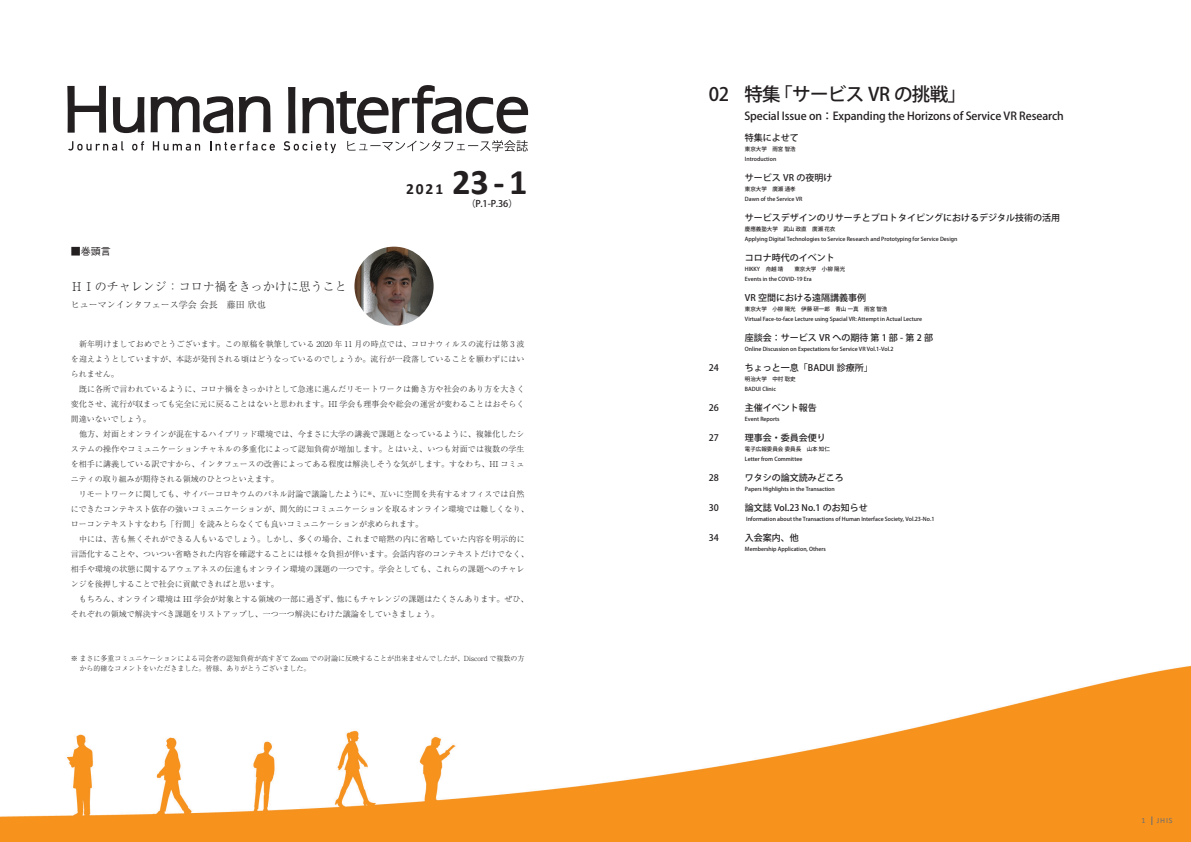
<style>
.page{position:relative;width:1191px;height:842px;background:#fff}
.page>*{position:absolute;margin:0;border:0;box-sizing:border-box;transform-origin:0 0}
.t1{font:700 36.2px "Calibri";color:#231f20}
.t2{font:500 18.5px "Koz Go Pro";letter-spacing:-.035em;color:#231f20}
.t3{font:700 15.5px "Calibri";color:#231f20}
.t4{font:300 12px "Ryumin Pro";color:#231f20}
.t5{font:500 11px "Koz Go Pro";letter-spacing:-.005em;color:#231f20}
.t6{font:500 10px "Gothic BBB Pro";color:#231f20}
.t7{font:500 9.2px "Koz Go Pro";color:#231f20}
.t8{font:500 9px "Koz Go Pro";color:#231f20}
.t9{font:300 9px "Ryumin Pro";color:#231f20}
.t10{font:300 8px/15px "Ryumin Pro";letter-spacing:.005em;color:#231f20}
.t11{font:8px "Calibri";color:#6c6d70}
.t12{font:300 7px/10px "Ryumin Pro";color:#231f20}
.t13{font:500 5.5px/10px "Koz Go Pro";color:#231f20}
</style>
<div class="page">
<svg style="left:288px;top:87px;width:7px;height:46px"></svg>
<svg style="left:302px;top:85px;width:227px;height:49px"></svg>
<svg style="left:67px;top:86px;width:39px;height:47px"></svg>
<svg style="left:113px;top:97px;width:32px;height:36px"></svg>
<svg style="left:151px;top:96px;width:119px;height:37px"></svg>
<svg style="left:347px;top:140px;width:181px;height:12px"></svg>
<svg style="left:68px;top:141px;width:55px;height:10px"></svg>
<svg style="left:132px;top:141px;width:12px;height:10px"></svg>
<svg style="left:153px;top:141px;width:47px;height:10px"></svg>
<svg style="left:210px;top:141px;width:65px;height:10px"></svg>
<svg style="left:283px;top:141px;width:53px;height:12px"></svg>
<img style="left:0;top:665px;width:1191px;height:177px">
<img style="left:354px;top:247px;width:79px;height:79px;border-radius:40px">
<p class="t6" style="left:71px;top:244px;width:41px">■巻頭言</p>
<h3 class="t4" style="left:71px;top:277px;width:277px">ＨＩのチャレンジ：コロナ禍をきっかけに思うこと</h3>
<p class="t9" style="left:71px;top:298px;width:196px">ヒューマンインタフェース学会 会長　藤田 欣也</p>
<h3 class="t3" style="left:406px;top:179px;width:39px">2021</h3>
<h1 class="t1" style="left:452px;top:159px;width:77px">23-1</h1>
<p class="t7" style="left:466px;top:197px;width:53px">（P.1-P.36）</p>
<p class="t10" style="left:71px;top:336px;width:459px">　新年明けましておめでとうございます。この原稿を執筆している 2020 年 11 月の時点では、コロナウィルスの流行は第 3 波を迎えようとしていますが、本誌が発刊される頃はどうなっているのでしょうか。流行が一段落していることを願わずにはいられません。<br>　既に各所で言われているように、コロナ禍をきっかけとして急速に進んだリモートワークは働き方や社会のあり方を大きく変化させ、流行が収まっても完全に元に戻ることはないと思われます。HI 学会も理事会や総会の運営が変わることはおそらく間違いないでしょう。<br>　他方、対面とオンラインが混在するハイブリッド環境では、今まさに大学の講義で課題となっているように、複雑化したシステムの操作やコミュニケーションチャネルの多重化によって認知負荷が増加します。とはいえ、いつも対面では複数の学生を相手に講義している訳ですから、インタフェースの改善によってある程度は解決しそうな気がします。すなわち、HI コミュニティの取り組みが期待される領域のひとつといえます。<br>　リモートワークに関しても、サイバーコロキウムのパネル討論で議論したように<sup>※</sup>、互いに空間を共有するオフィスでは自然にできたコンテキスト依存の強いコミュニケーションが、間欠的にコミュニケーションを取るオンライン環境では難しくなり、ローコンテキストすなわち「行間」を読みとらなくても良いコミュニケーションが求められます。<br>　中には、苦も無くそれができる人もいるでしょう。しかし、多くの場合、これまで暗黙の内に省略していた内容を明示的に言語化することや、ついつい省略された内容を確認することには様々な負担が伴います。会話内容のコンテキストだけでなく、相手や環境の状態に関するアウェアネスの伝達もオンライン環境の課題の一つです。学会としても、これらの課題へのチャレンジを後押しすることで社会に貢献できればと思います。<br>　もちろん、オンライン環境は HI 学会が対象とする領域の一部に過ぎず、他にもチャレンジの課題はたくさんあります。ぜひ、それぞれの領域で解決すべき課題をリストアップし、一つ一つ解決にむけた議論をしていきましょう。</p>
<p class="t12" style="left:79px;top:653px;width:447px;text-indent:-9px">※ まさに多重コミュニケーションによる司会者の認知負荷が高すぎて Zoom での討論に反映することが出来ませんでしたが、Discord で複数の方から的確なコメントをいただきました。皆様、ありがとうございました。</p>
<h2 class="t2" style="left:709px;top:83px;width:259px">02 特集「サービス VR の挑戦」</h2>
<h3 class="t5" style="left:744px;top:109px;width:321px">Special Issue on：Expanding the Horizons of Service VR Research</h3>
<p class="t8" style="left:745px;top:132px;width:55px">特集によせて</p>
<p class="t13" style="left:745px;top:144px;width:52px">東京大学　雨宮智浩<br>Introduction</p>
<p class="t8" style="left:745px;top:172px;width:89px">サービス VR の夜明け</p>
<p class="t13" style="left:745px;top:184px;width:59px">東京大学　廣瀬通孝<br>Dawn of the Service VR</p>
<p class="t8" style="left:745px;top:212px;width:316px">サービスデザインのリサーチとプロトタイピングにおけるデジタル技術の活用</p>
<p class="t13" style="left:745px;top:224px;width:214px">慶應義塾大学　武山政直　廣瀬花衣<br>Applying Digital Technologies to Service Research and Prototyping for Service Design</p>
<p class="t8" style="left:745px;top:252px;width:91px">コロナ時代のイベント</p>
<p class="t13" style="left:745px;top:264px;width:102px">HIKKY　舟越靖　　東京大学　小柳陽光<br>Events in the COVID-19 Era</p>
<p class="t8" style="left:745px;top:292px;width:123px">VR 空間における遠隔講義事例</p>
<p class="t13" style="left:745px;top:304px;width:179px">東京大学　小柳陽光　伊藤研一郎　青山一真　雨宮智浩<br>Virtual Face-to-face Lecture using Spacial VR: Attempt in Actual Lecture</p>
<p class="t8" style="left:745px;top:332px;width:190px">座談会：サービス VR への期待第 1 部 - 第 2 部</p>
<p class="t13" style="left:745px;top:344px;width:150px">Online Discussion on Expectations for Service VR Vol.1-Vol.2</p>
<p class="t8" style="left:709px;top:362px;width:12px">24</p>
<p class="t8" style="left:745px;top:362px;width:129px">ちょっと一息「BADUI 診療所」</p>
<p class="t13" style="left:745px;top:374px;width:52px">明治大学　中村聡史<br>BADUI Clinic</p>
<p class="t8" style="left:709px;top:402px;width:12px">26</p>
<p class="t8" style="left:745px;top:402px;width:73px">主催イベント報告</p>
<p class="t13" style="left:745px;top:414px;width:36px">Event Reports</p>
<p class="t8" style="left:709px;top:432px;width:12px">27</p>
<p class="t8" style="left:745px;top:432px;width:82px">理事会・委員会便り</p>
<p class="t13" style="left:745px;top:444px;width:86px">電子広報委員会委員長　山本知仁<br>Letter from Committee</p>
<p class="t8" style="left:709px;top:472px;width:12px">28</p>
<p class="t8" style="left:745px;top:472px;width:100px">ワタシの論文読みどころ</p>
<p class="t13" style="left:745px;top:484px;width:91px">Papers Highlights in the Transaction</p>
<p class="t8" style="left:709px;top:502px;width:12px">30</p>
<p class="t8" style="left:745px;top:502px;width:124px">論文誌 Vol.23 No.1 のお知らせ</p>
<p class="t13" style="left:746px;top:514px;width:190px">Information about the Transactions of Human Interface Society, Vol.23-No.1</p>
<p class="t8" style="left:709px;top:532px;width:12px">34</p>
<p class="t8" style="left:745px;top:532px;width:55px">入会案内、他</p>
<p class="t13" style="left:745px;top:544px;width:83px">Membership Application, Others</p>
<p class="t11" style="left:1141px;top:815px;width:6px">1</p>
<p class="t11" style="left:1156px;top:815px;width:17px">JHIS</p>
</div>
